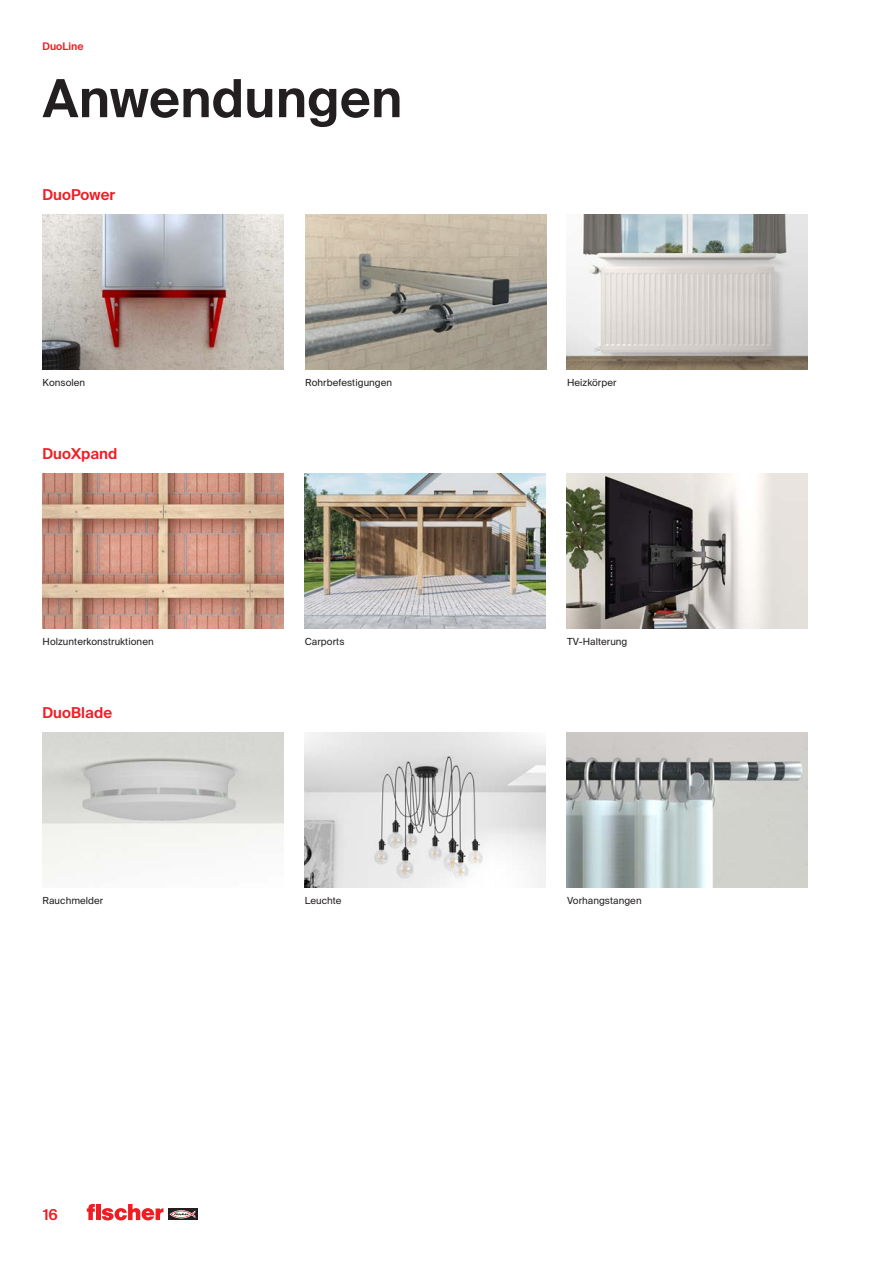
<style>
.page{position:relative;width:893px;height:1263px;background:#fff}
.page>*{position:absolute;margin:0;border:0;box-sizing:border-box;transform-origin:0 0}
.CB_AF_01_HEAD_35PT_SB{font:600 52.5px "fischerstrong";letter-spacing:.005em;color:#231f20}
.CB_AF_02_SUBHEAD_SB_RED{font:600 15px "fischerstrong";letter-spacing:.005em;color:#ee1f26}
.t1{font:600 10.5px "fischerstrong";letter-spacing:.005em;color:#ee1f26}
.CB_AF_04_CAPTION_REG{font:9.75px "fischerstrong";letter-spacing:.005em;color:#231f20}
</style>
<div class="page">
<img style="left:305px;top:732px;width:241px;height:155px">
<img style="left:43px;top:732px;width:241px;height:150px">
<img style="left:567px;top:732px;width:241px;height:155px">
<img style="left:305px;top:473px;width:241px;height:155px">
<img style="left:42px;top:473px;width:242px;height:156px">
<img style="left:567px;top:473px;width:241px;height:155px">
<img style="left:43px;top:215px;width:241px;height:155px">
<img style="left:305px;top:215px;width:241px;height:155px">
<img style="left:567px;top:215px;width:241px;height:155px">
<svg style="left:168px;top:1208px;width:29px;height:12px"></svg>
<svg style="left:169px;top:1210px;width:26px;height:8px"></svg>
<svg style="left:87px;top:1204px;width:76px;height:16px"></svg>
<p class="t1" style="left:43px;top:41px;width:43px">DuoLine</p>
<p class="CB_AF_01_HEAD_35PT_SB" style="left:43px;top:68px;width:361px">Anwendungen</p>
<p class="CB_AF_02_SUBHEAD_SB_RED" style="left:43px;top:186px;width:74px">DuoPower</p>
<p class="CB_AF_04_CAPTION_REG" style="left:43px;top:377px;width:44px">Konsolen</p>
<p class="CB_AF_04_CAPTION_REG" style="left:305px;top:377px;width:89px">Rohrbefestigungen</p>
<p class="CB_AF_04_CAPTION_REG" style="left:567px;top:377px;width:51px">Heizkörper</p>
<p class="CB_AF_02_SUBHEAD_SB_RED" style="left:43px;top:445px;width:77px">DuoXpand</p>
<p class="CB_AF_04_CAPTION_REG" style="left:43px;top:636px;width:113px">Holzunterkonstruktionen</p>
<p class="CB_AF_04_CAPTION_REG" style="left:305px;top:636px;width:41px">Carports</p>
<p class="CB_AF_04_CAPTION_REG" style="left:567px;top:636px;width:62px">TV-Halterung</p>
<p class="CB_AF_02_SUBHEAD_SB_RED" style="left:43px;top:704px;width:71px">DuoBlade</p>
<p class="CB_AF_04_CAPTION_REG" style="left:43px;top:895px;width:62px">Rauchmelder</p>
<p class="CB_AF_04_CAPTION_REG" style="left:305px;top:895px;width:38px">Leuchte</p>
<p class="CB_AF_04_CAPTION_REG" style="left:567px;top:895px;width:76px">Vorhangstangen</p>
<h2 class="CB_AF_02_SUBHEAD_SB_RED" style="left:43px;top:1206px;width:17px">16</h2>
</div>
